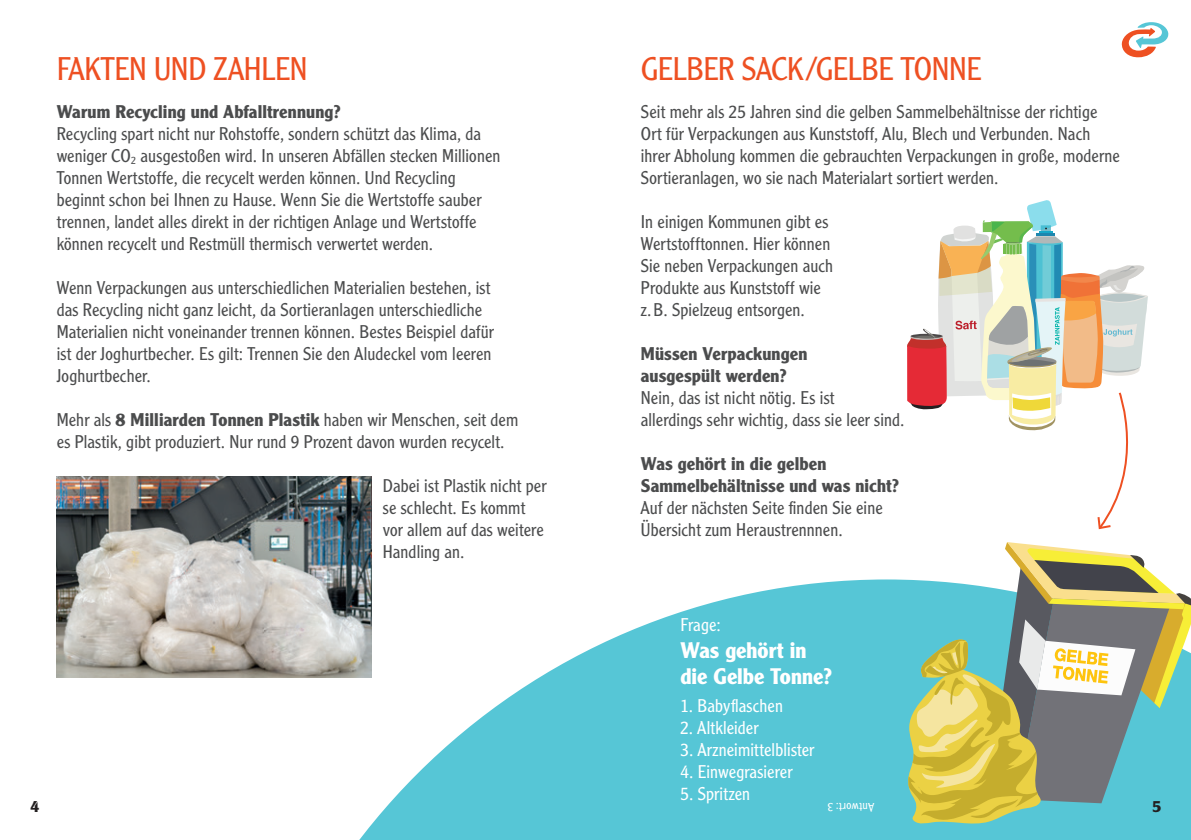
<style>
.page{position:relative;width:1191px;height:840px;background:#fff}
.page>*{position:absolute;margin:0;border:0;box-sizing:border-box;transform-origin:0 0}
.t1{font:300 32px "Clearface Gothic LT Std";letter-spacing:-.015em;color:#ee5022}
.t2{font:700 22px/26.4px "Clearface Gothic LT Std";color:#fff}
.t3{font:300 18px/22px "Clearface Gothic LT Std";letter-spacing:.005em;color:#4b4c4d}
.t4{font:700 18px/22px "Clearface Gothic LT Std";letter-spacing:.005em;color:#4b4c4d}
.t5{font:300 18px "Clearface Gothic LT Std";letter-spacing:.005em;color:#fff}
.t6{font:700 16px "Clearface Gothic LT Std";color:#231f20}
.t7{font:300 12px "Clearface Gothic LT Std";letter-spacing:.03em;color:#fff}
.s1{font-weight:700}
</style>
<div class="page">
<svg style="left:1121px;top:22px;width:48px;height:36px"></svg>
<svg style="left:334px;top:579px;width:857px;height:260px;fill:#56c6d6"></svg>
<img style="left:57px;top:476px;width:314px;height:201px">
<svg style="left:908px;top:542px;width:283px;height:284px;background:#a0b795"></svg>
<svg style="left:907px;top:200px;width:241px;height:330px"></svg>
<h1 class="t1" style="left:57px;top:49px;width:252px">FAKTEN UND ZAHLEN</h1>
<p class="t4" style="left:57px;top:101px;width:285px">Warum Recycling und Abfalltrennung?</p>
<p class="t3" style="left:57px;top:122px;width:445px">Recycling spart nicht nur Rohstoffe, sondern schützt das Klima, da weniger CO<sub>2</sub> ausgestoßen wird. In unseren Abfällen stecken Millionen Tonnen Wertstoffe, die recycelt werden können. Und Recycling beginnt schon bei Ihnen zu Hause. Wenn Sie die Wertstoffe sauber trennen, landet alles direkt in der richtigen Anlage und Wertstoffe können recycelt und Restmüll thermisch verwertet werden.</p>
<p class="t3" style="left:57px;top:276px;width:438px">Wenn Verpackungen aus unterschiedlichen Materialien bestehen, ist das Recycling nicht ganz leicht, da Sortieranlagen unterschiedliche Materialien nicht voneinander trennen können. Bestes Beispiel dafür ist der Joghurtbecher. Es gilt: Trennen Sie den Aludeckel vom leeren Joghurtbecher.</p>
<p class="t3" style="left:57px;top:408px;width:463px">Mehr als <span class="s1">8 Milliarden Tonnen Plastik</span> haben wir Menschen, seit dem es Plastik, gibt produziert. Nur rund 9 Prozent davon wurden recycelt.</p>
<p class="t3" style="left:383px;top:474px;width:165px">Dabei ist Plastik nicht per se schlecht. Es kommt vor allem auf das weitere<br>Handling an.</p>
<h1 class="t1" style="left:641px;top:49px;width:342px">GELBER SACK/GELBE TONNE</h1>
<p class="t3" style="left:641px;top:100px;width:480px">Seit mehr als 25 Jahren sind die gelben Sammelbehältnisse der richtige Ort für Verpackungen aus Kunststoff, Alu, Blech und Verbunden. Nach ihrer Abholung kommen die gebrauchten Verpackungen in große, moderne Sortieranlagen, wo sie nach Materialart sortiert werden.</p>
<p class="t3" style="left:641px;top:210px;width:194px">In einigen Kommunen gibt es<br>Wertstofftonnen. Hier können<br>Sie neben Verpackungen auch<br>Produkte aus Kunststoff wie z.B. Spielzeug entsorgen.</p>
<p class="t4" style="left:641px;top:343px;width:168px">Müssen Verpackungen ausgespült werden?</p>
<p class="t3" style="left:641px;top:386px;width:265px">Nein, das ist nicht nötig. Es ist<br>allerdings sehr wichtig, dass sie leer sind.</p>
<p class="t4" style="left:641px;top:453px;width:259px">Was gehört in die gelben<br>Sammelbehältnisse und was nicht?</p>
<p class="t3" style="left:641px;top:496px;width:243px">Auf der nächsten Seite finden Sie eine<br>Übersicht zum Heraustrennnen.</p>
<p class="t5" style="left:680px;top:614px;width:42px">Frage:</p>
<p class="t2" style="left:680px;top:636px;width:153px">Was gehört in die Gelbe Tonne?</p>
<p class="t5" style="left:680px;top:694px;width:104px">1. Babyflaschen</p>
<p class="t5" style="left:680px;top:716px;width:79px">2. Altkleider</p>
<p class="t5" style="left:680px;top:738px;width:135px">3. Arzneimittelblister</p>
<p class="t5" style="left:680px;top:760px;width:113px">4. Einwegrasierer</p>
<p class="t5" style="left:680px;top:782px;width:71px">5. Spritzen</p>
<p class="t7" style="left:874px;top:814px;width:48px;rotate:-180deg">Antwort: 3</p>
<p class="t6" style="left:31px;top:796px;width:10px">4</p>
<p class="t6" style="left:1152px;top:796px;width:10px">5</p>
</div>
